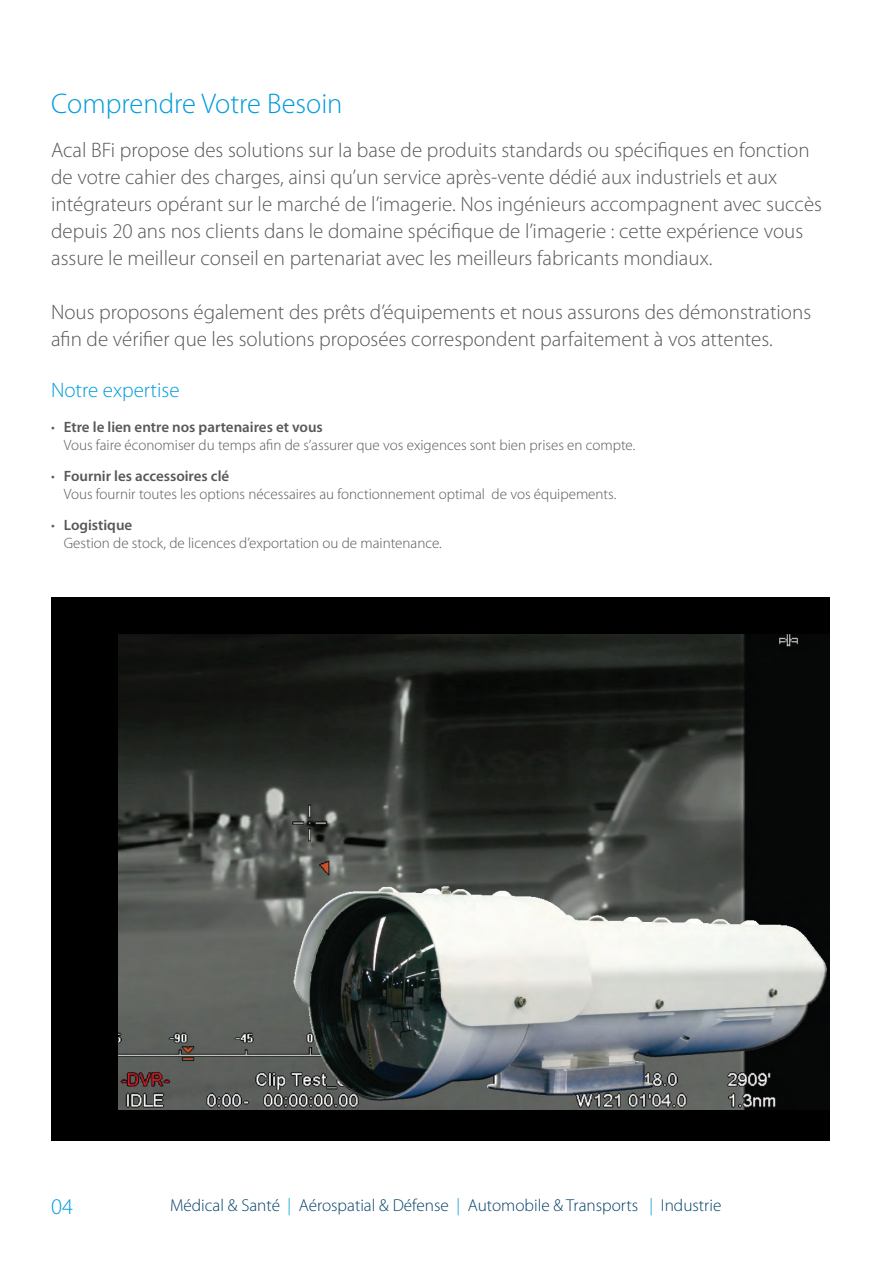
<style>
.page{position:relative;width:893px;height:1265px;background:#fff}
.page>*{position:absolute;margin:0;border:0;box-sizing:border-box;transform-origin:0 0}
.t1{font:300 28.5px "Myriad Pro";color:#009cda}
.t2{font:300 22.5px "Myriad Pro";color:#009cda}
.t3{font:300 21px/27px "Myriad Pro";color:#57585a}
.t4{font:300 21px "Myriad Pro";color:#009cda}
.t5{font:300 17.25px "Myriad Pro";color:#05436a}
.t6{font:300 15px/18px "Myriad Pro";color:#57585a}
.s1{font-weight:600}
.s2{color:#009cda}
</style>
<div class="page">
<div style="left:51px;top:597px;width:778px;height:543px;background:#000"></div>
<img style="left:118px;top:634px;width:710px;height:475px">
<p class="t1" style="left:51px;top:88px;width:293px">Comprendre Votre Besoin</p>
<p class="t3" style="left:51px;top:137px;width:772px">Acal BFi propose des solutions sur Ia base de produits standards ou spécifiques en fonction de votre cahier des charges, ainsi qu’un service après-vente dédié aux industriels et aux intégrateurs opérant sur le marché de l’imagerie. Nos ingénieurs accompagnent avec succès depuis 20 ans nos clients dans le domaine spécifique de l’imagerie : cette expérience vous assure le meilleur conseil en partenariat avec les meilleurs fabricants mondiaux.</p>
<p class="t3" style="left:51px;top:298px;width:761px">Nous proposons également des prêts d’équipements et nous assurons des démonstrations afin de vérifier que les solutions proposées correspondent parfaitement à vos attentes.</p>
<p class="t4" style="left:51px;top:378px;width:130px">Notre expertise</p>
<p class="t6" style="left:64px;top:418px;width:573px;text-indent:-13px">• <span class="s1">Etre le lien entre nos partenaires et vous<br></span>Vous faire économiser du temps afin de s’assurer que vos exigences sont bien prises en compte.</p>
<p class="t6" style="left:64px;top:467px;width:554px;text-indent:-13px">• <span class="s1">Fournir les accessoires clé<br></span>Vous fournir toutes les options nécessaires au fonctionnement optimal de vos équipements.</p>
<p class="t6" style="left:64px;top:516px;width:379px;text-indent:-13px">• <span class="s1">Logistique<br></span>Gestion de stock, de licences d’exportation ou de maintenance.</p>
<p class="t2" style="left:51px;top:1194px;width:23px">04</p>
<p class="t5" style="left:170px;top:1196px;width:553px">Médical &amp; Santé <span class="s2">|</span> Aérospatial &amp; Défense <span class="s2">|</span> Automobile &amp; Transports <span class="s2">|</span> Industrie</p>
</div>
